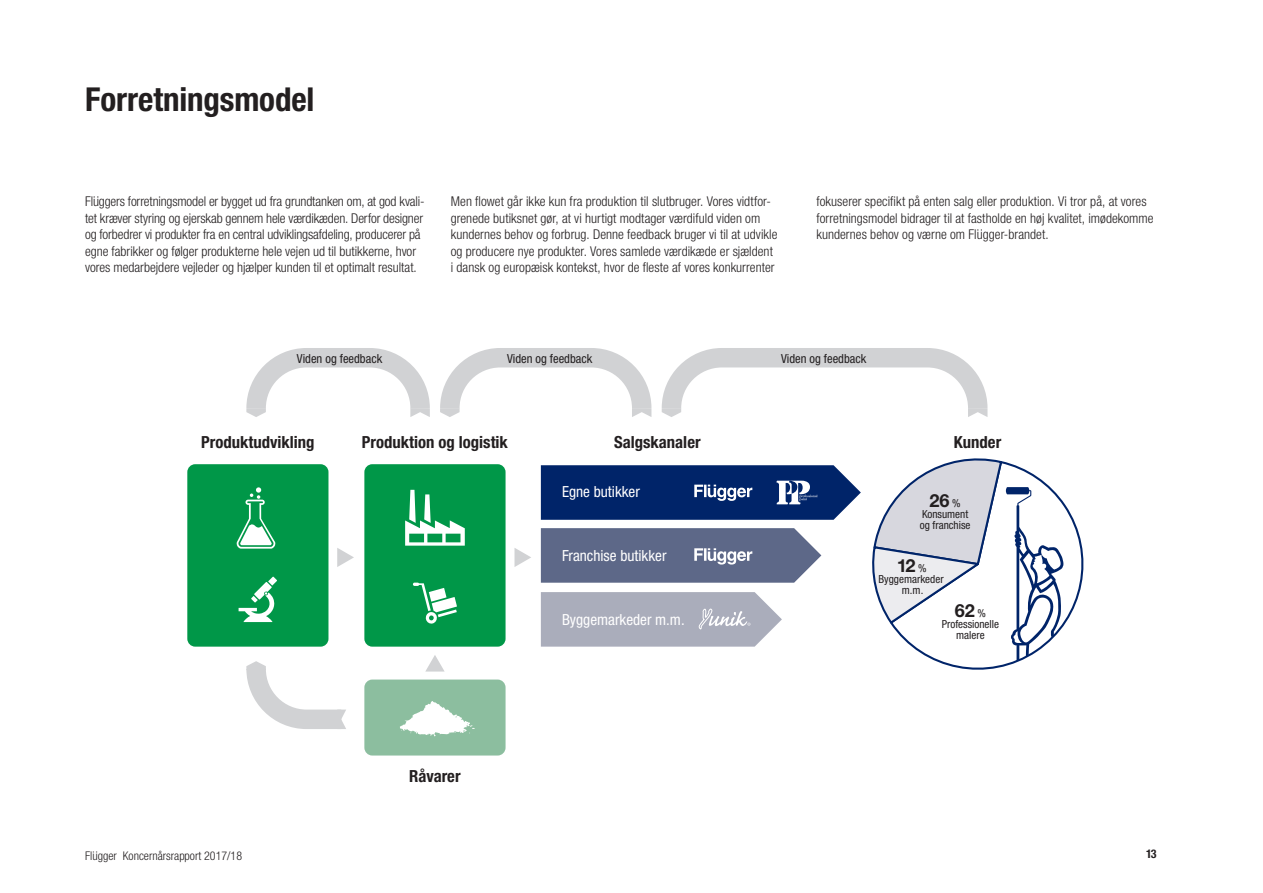
<style>
.page{position:relative;width:1263px;height:893px;background:#fff}
.page>*{position:absolute;margin:0;border:0;box-sizing:border-box;transform-origin:0 0}
.Overskrift_TOC{font:700 33px "Flugger Condensed";letter-spacing:-.005em;color:#231f20}
.t1{font:700 18.15px "Flugger";color:#231f20}
.t2{font:700 16.65px "Flugger Condensed";color:#231f20}
.t3{font:15.3px "Flugger Condensed";color:#fff}
.Brødtekst{font:300 condensed 13.5px/16.5px "Flugger";color:#231f20}
.t4{font:12.6px "Flugger Condensed";color:#231f20}
.t5{font:300 condensed 12px "Flugger";color:#231f20}
.t6{font:700 12px "Flugger Condensed";color:#231f20}
.t7{font:11.1px/11.1px "Flugger Condensed";color:#231f20;text-align:center}
.s1{font-family:"Flugger Condensed";font-weight:400;font-size:11.1px}
</style>
<div class="page">
<svg style="left:966px;top:501px;width:118px;height:169px"></svg>
<div style="left:187px;top:464px;width:141px;height:183px;background:#009748;border-radius:8px"></div>
<div style="left:364px;top:464px;width:141px;height:183px;background:#009748;border-radius:8px"></div>
<div style="left:364px;top:680px;width:141px;height:75px;background:#8cbe9f;border-radius:8px"></div>
<svg style="left:413px;top:583px;width:44px;height:41px"></svg>
<svg style="left:236px;top:487px;width:40px;height:62px"></svg>
<svg style="left:337px;top:548px;width:17px;height:19px"></svg>
<svg style="left:514px;top:548px;width:17px;height:19px"></svg>
<svg style="left:425px;top:655px;width:20px;height:17px"></svg>
<svg style="left:405px;top:490px;width:60px;height:56px"></svg>
<svg style="left:239px;top:577px;width:38px;height:45px"></svg>
<svg style="left:246px;top:661px;width:100px;height:68px"></svg>
<svg style="left:246px;top:348px;width:742px;height:69px"></svg>
<svg style="left:872px;top:458px;width:191px;height:211px"></svg>
<svg style="left:400px;top:701px;width:75px;height:35px"></svg>
<svg style="left:541px;top:592px;width:241px;height:55px;background:#b1b3c0"></svg>
<svg style="left:541px;top:465px;width:320px;height:55px;background:#173877"></svg>
<svg style="left:541px;top:528px;width:280px;height:55px;background:#697391"></svg>
<p class="Overskrift_TOC" style="left:85px;top:79px;width:231px">Forretningsmodel</p>
<p class="Brødtekst" style="left:85px;top:193px;width:341px">Flüggers forretningsmodel er bygget ud fra grundtanken om, at god kvali&shy;tet kræver styring og ejerskab gennem hele værdikæden. Derfor designer og forbedrer vi produkter fra en central udviklingsafdeling, producerer på egne fabrikker og følger produkterne hele vejen ud til butikkerne, hvor vores medarbejdere vejleder og hjælper kunden til et optimalt resultat.</p>
<p class="Brødtekst" style="left:451px;top:193px;width:328px">Men flowet går ikke kun fra produktion til slutbruger. Vores vidtfor&shy;grenede butiksnet gør, at vi hurtigt modtager værdifuld viden om kundernes behov og forbrug. Denne feedback bruger vi til at udvikle og producere nye produkter. Vores samlede værdikæde er sjældent i dansk og europæisk kontekst, hvor de fleste af vores konkurrenter</p>
<p class="Brødtekst" style="left:816px;top:193px;width:338px">fokuserer specifikt på enten salg eller produktion. Vi tror på, at vores forretningsmodel bidrager til at fastholde en høj kvalitet, imødekomme kundernes behov og værne om Flügger-brandet.</p>
<p class="t4" style="left:297px;top:351px;width:87px">Viden og feedback</p>
<p class="t4" style="left:507px;top:351px;width:87px">Viden og feedback</p>
<p class="t4" style="left:781px;top:351px;width:87px">Viden og feedback</p>
<p class="t2" style="left:201px;top:432px;width:115px">Produktudvikling</p>
<p class="t2" style="left:362px;top:432px;width:148px">Produktion og logistik</p>
<p class="t2" style="left:409px;top:766px;width:53px">Råvarer</p>
<p class="t2" style="left:614px;top:432px;width:88px">Salgskanaler</p>
<p class="t2" style="left:954px;top:432px;width:49px">Kunder</p>
<p class="t3" style="left:562px;top:483px;width:79px">Egne butikker</p>
<p class="t1" style="left:929px;top:489px;width:33px">26 <span class="s1">%</span></p>
<p class="t7" style="left:920px;top:508px;width:52px;text-align:left">Konsument og franchise</p>
<p class="t1" style="left:898px;top:554px;width:30px">12 <span class="s1">%</span></p>
<p class="t7" style="left:878px;top:573px;width:67px">Byggemarkeder m.m.</p>
<p class="t3" style="left:562px;top:547px;width:106px">Franchise butikker</p>
<p class="t3" style="left:562px;top:610px;width:124px">Byggemarkeder m.m.</p>
<p class="t1" style="left:955px;top:599px;width:33px">62 <span class="s1">%</span></p>
<p class="t7" style="left:942px;top:619px;width:59px">Professionelle malere</p>
<p class="t5" style="left:85px;top:849px;width:159px">Flügger Koncernårsrapport 2017/18</p>
<p class="t6" style="left:1146px;top:847px;width:12px">13</p>
</div>
